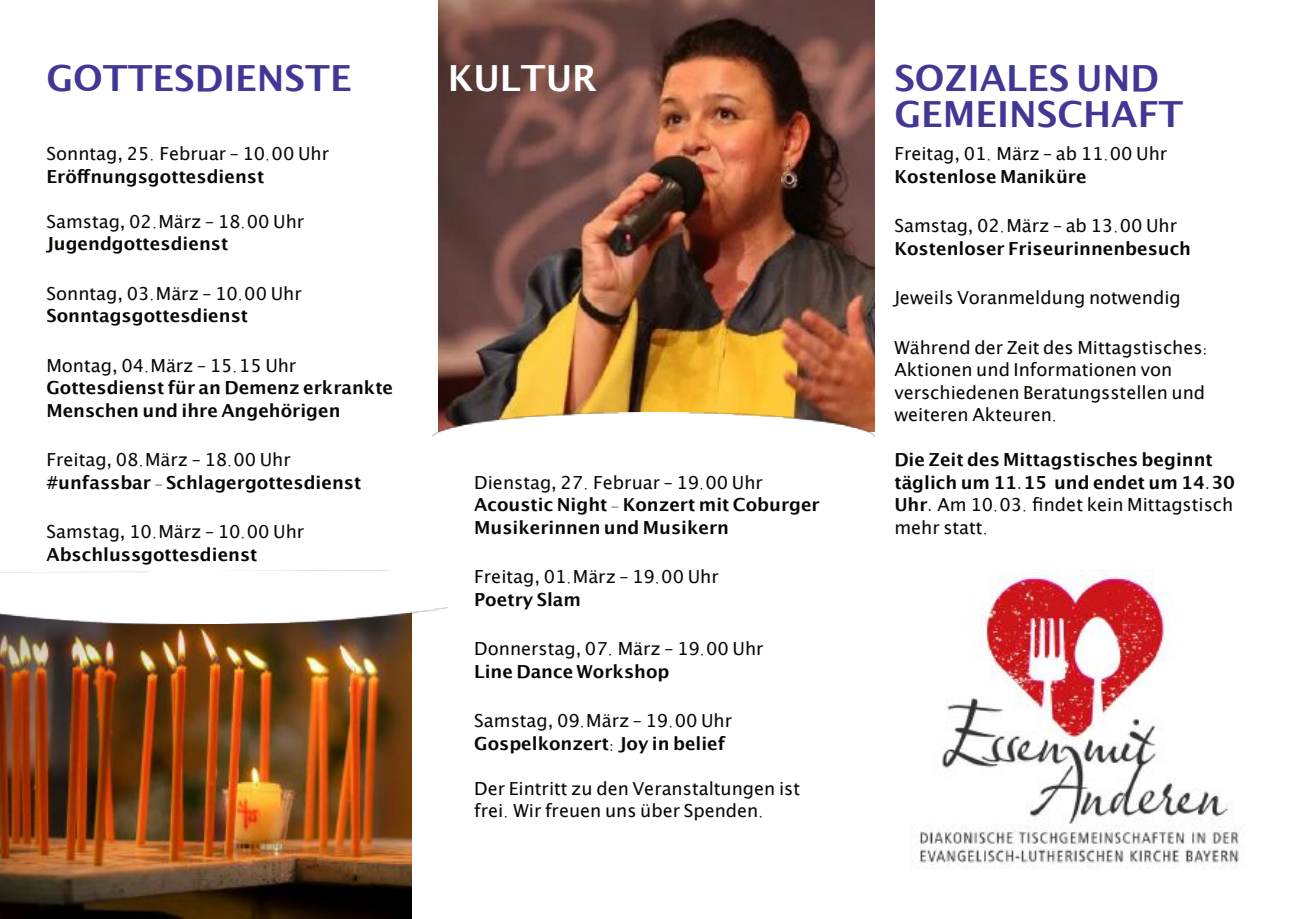
<style>
.page{position:relative;width:1289px;height:919px;background:#fff}
.page>*{position:absolute;margin:0;border:0;box-sizing:border-box;transform-origin:0 0}
.t1{font:700 36px/36px "Lucida Grande";color:#413896}
.t2{font:700 36px "Lucida Grande";color:#fff}
.t3{font:18px/22.5px "Lucida Grande";color:#080704}
.t4{font:700 18px/22.5px "Lucida Grande";color:#080704}
.s1{font-family:"Al Bayan"}
.s2{font-weight:700}
.s3{font-weight:400}
.s4{font-family:"Al Bayan";font-weight:400}
</style>
<div class="page">
<img style="left:438px;top:0;width:436px;height:413px">
<img style="left:912px;top:569px;width:332px;height:301px">
<img style="left:0;top:624px;width:411px;height:294px">
<img style="left:0;top:570px;width:448px;height:54px">
<img style="left:433px;top:413px;width:441px;height:23px">
<h1 class="t1" style="left:46px;top:63px;width:307px">GOTTESDIENSTE</h1>
<p class="t3" style="left:46px;top:144px;width:284px">Sonntag, 25<span class="s1">.</span> Februar – 10<span class="s1">.</span>00 Uhr<br><span class="s2">Eröffnungsgottesdienst</span></p>
<p class="t3" style="left:46px;top:211px;width:259px">Samstag, 02<span class="s1">.</span>März – 18<span class="s1">.</span>00 Uhr<br><span class="s2">Jugendgottesdienst</span></p>
<p class="t3" style="left:46px;top:283px;width:257px">Sonntag, 03<span class="s1">.</span>März – 10<span class="s1">.</span>00 Uhr<br><span class="s2">Sonntagsgottesdienst</span></p>
<p class="t4" style="left:46px;top:355px;width:348px"><span class="s3">Montag, 04</span><span class="s4">.</span><span class="s3">März – 15</span><span class="s4">.</span><span class="s3">15 Uhr<br></span>Gottesdienst für an Demenz erkrankte<br>Menschen und ihre Angehörigen</p>
<p class="t4" style="left:46px;top:450px;width:316px"><span class="s3">Freitag, 08</span><span class="s4">.</span><span class="s3">März – 18</span><span class="s4">.</span><span class="s3">00 Uhr </span>#unfassbar <span class="s1">-</span> Schlagergottesdienst</p>
<p class="t3" style="left:46px;top:522px;width:259px">Samstag, 10<span class="s1">.</span>März – 10<span class="s1">.</span>00 Uhr<br><span class="s2">Abschlussgottesdienst</span></p>
<h1 class="t2" style="left:448px;top:63px;width:151px">KULTUR</h1>
<p class="t4" style="left:474px;top:472px;width:347px"><span class="s3">Dienstag, 27</span><span class="s4">.</span> <span class="s3">Februar – 19</span><span class="s4">.</span><span class="s3">00 Uhr<br></span>Acoustic Night <span class="s1">-</span> Konzert mit Coburger<br>Musikerinnen und Musikern</p>
<p class="t3" style="left:474px;top:567px;width:246px">Freitag, 01<span class="s1">.</span>März – 19<span class="s1">.</span>00 Uhr<br><span class="s2">Poetry Slam</span></p>
<p class="t3" style="left:474px;top:639px;width:291px">Donnerstag, 07<span class="s1">.</span> März – 19<span class="s1">.</span>00 Uhr<br><span class="s2">Line Dance Workshop</span></p>
<p class="t4" style="left:474px;top:711px;width:259px"><span class="s3">Samstag, 09</span><span class="s4">.</span><span class="s3">März – 19</span><span class="s4">.</span><span class="s3">00 Uhr<br></span>Gospelkonzert<span class="s1">:</span> Joy in belief</p>
<p class="t3" style="left:474px;top:778px;width:327px">Der Eintritt zu den Veranstaltungen ist frei<span class="s1">.</span> Wir freuen uns über Spenden<span class="s1">.</span></p>
<h1 class="t1" style="left:894px;top:63px;width:290px">SOZIALES UND<br>GEMEINSCHAFT</h1>
<p class="t3" style="left:894px;top:144px;width:274px">Freitag, 01<span class="s1">.</span> März – ab 11<span class="s1">.</span>00 Uhr<br><span class="s2">Kostenlose Maniküre</span></p>
<p class="t4" style="left:894px;top:216px;width:298px"><span class="s3">Samstag, 02</span><span class="s4">.</span><span class="s3">März – ab 13</span><span class="s4">.</span><span class="s3">00 Uhr<br></span>Kostenloser Friseurinnenbesuch</p>
<p class="t3" style="left:894px;top:288px;width:288px">Jeweils Voranmeldung notwendig</p>
<p class="t3" style="left:894px;top:337px;width:316px">Während der Zeit des Mittagstisches<span class="s1">:<br></span>Aktionen und Informationen von verschiedenen Beratungsstellen und weiteren Akteuren<span class="s1">.</span></p>
<p class="t4" style="left:894px;top:450px;width:342px">Die Zeit des Mittagstisches beginnt täglich um 11<span class="s1">.</span>15 und endet um 14<span class="s1">.</span>30<br>Uhr<span class="s1">.</span> <span class="s3">Am 10</span><span class="s4">.</span><span class="s3">03</span><span class="s4">.</span> <span class="s3">findet kein Mittagstisch mehr statt</span><span class="s4">.</span></p>
</div>
